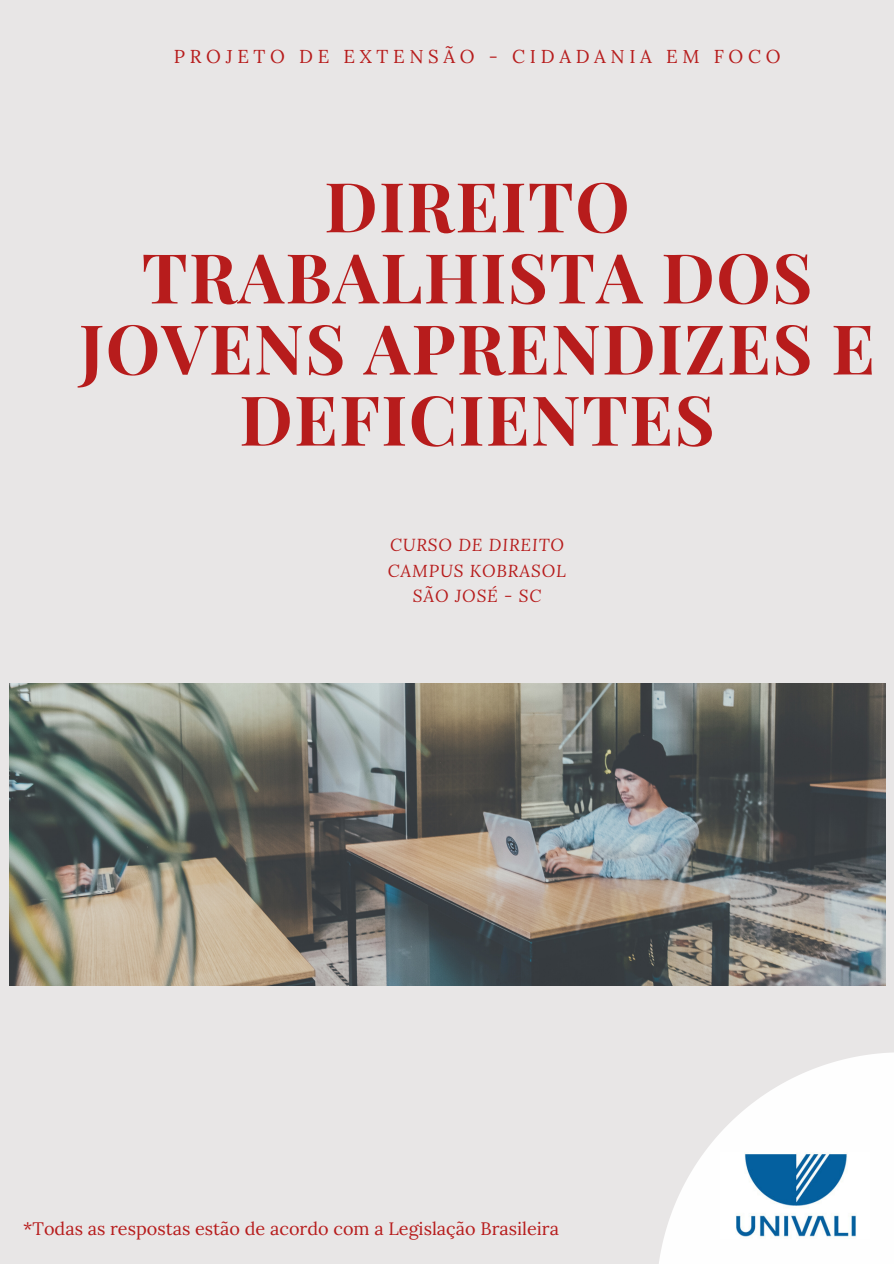
<style>
.page{position:relative;width:894px;height:1264px;background:#fff}
.page>*{position:absolute;margin:0;border:0;box-sizing:border-box;transform-origin:0 0}
.t1{font:700 68.85px/71.1px "Playfair Display";letter-spacing:.02em;color:#b71c1c;text-align:center}
.t2{font:18.6px "Lora";letter-spacing:.25em;color:#b71c1c}
.t3{font:18px "Lora";color:#b71c1c}
.t4{font:italic 17.25px/25.7px "Lora";letter-spacing:.05em;color:#b71c1c;text-align:center}
</style>
<div class="page">
<div style="left:0;top:0;width:893px;height:1263px;background:#e8e6e6"></div>
<img style="left:10px;top:684px;width:875px;height:301px">
<svg style="left:659px;top:1052px;width:234px;height:211px;fill:#fefefe"></svg>
<img style="left:720px;top:1152px;width:149px;height:86px">
<p class="t2" style="left:174px;top:45px;width:608px">PROJETO DE EXTENSÃO - CIDADANIA EM FOCO</p>
<h1 class="t1" style="left:79px;top:168px;width:797px">DIREITO<br>TRABALHISTA DOS<br>JOVENS APRENDIZES E<br>DEFICIENTES</h1>
<p class="t4" style="left:388px;top:531px;width:180px">CURSO DE DIREITO<br>CAMPUS KOBRASOL<br>SÃO JOSÉ - SC</p>
<p class="t3" style="left:23px;top:1216px;width:537px">*Todas as respostas estão de acordo com a Legislação Brasileira</p>
</div>
